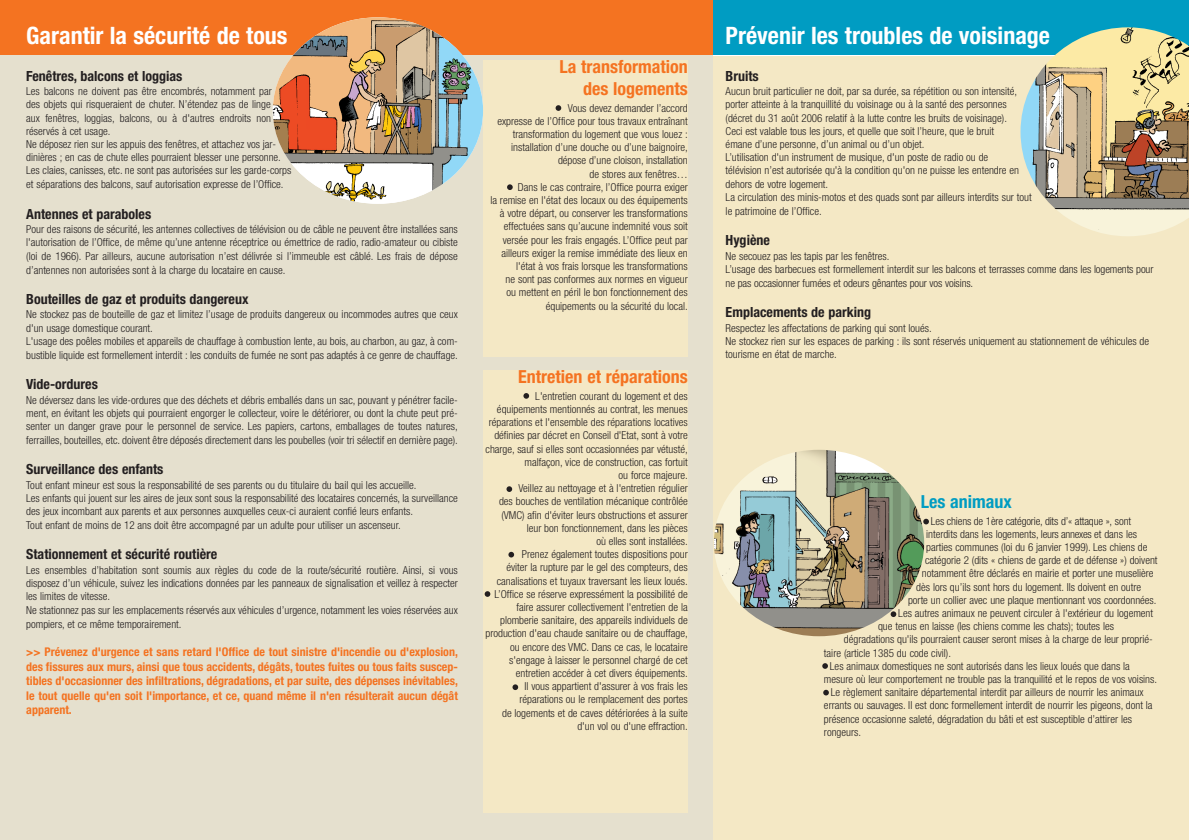
<style>
.page{position:relative;width:1189px;height:840px;background:#fff}
.page>*{position:absolute;margin:0;border:0;box-sizing:border-box;transform-origin:0 0}
.t1{font:700 condensed 24px "Helvetica Neue LT Pro";color:#fff}
.t2{font:700 condensed 18px/21.6px "Helvetica Neue LT Pro";color:#f47321;text-align:right}
.t3{font:700 condensed 18px "Helvetica Neue LT Pro";color:#009cc2}
.t4{font:700 condensed 14px "Helvetica Neue LT Pro";color:#231f20}
.t5{font:700 condensed 12px/14.4px "Helvetica Neue LT Pro";color:#f47321;text-align:justify}
.t6{font:300 condensed 11px/13.2px "Helvetica Neue LT Pro";color:#231f20}
</style>
<div class="page">
<div style="left:0;top:28px;width:713px;height:812px;background:#e5e0ce"></div>
<div style="left:0;top:0;width:712px;height:55px;background:#f47321"></div>
<div style="left:483px;top:370px;width:204px;height:443px;background:#f4e8c5"></div>
<div style="left:483px;top:60px;width:204px;height:297px;background:#f4e8c5"></div>
<img style="left:273px;top:17px;width:210px;height:187px;border-radius:50%">
<svg style="left:507px;top:184px;width:5px;height:6px"></svg>
<svg style="left:555px;top:105px;width:6px;height:6px"></svg>
<svg style="left:523px;top:393px;width:6px;height:6px"></svg>
<svg style="left:506px;top:486px;width:6px;height:6px"></svg>
<svg style="left:508px;top:552px;width:6px;height:5px"></svg>
<svg style="left:484px;top:591px;width:6px;height:6px"></svg>
<svg style="left:512px;top:684px;width:6px;height:6px"></svg>
<div style="left:712px;top:56px;width:476px;height:784px;background:#f4e8c5"></div>
<div style="left:712px;top:0;width:476px;height:55px;background:#009cc2"></div>
<img style="left:1020px;top:27px;width:168px;height:209px">
<img style="left:713px;top:450px;width:211px;height:186px;border-radius:50%">
<svg style="left:822px;top:663px;width:5px;height:6px"></svg>
<svg style="left:823px;top:690px;width:5px;height:5px"></svg>
<svg style="left:890px;top:611px;width:6px;height:6px"></svg>
<svg style="left:923px;top:519px;width:5px;height:5px"></svg>
<h1 class="t1" style="left:26px;top:27px;width:263px">Garantir la sécurité de tous</h1>
<p class="t4" style="left:26px;top:71px;width:158px">Fenêtres, balcons et loggias</p>
<p class="t6" style="left:26px;top:86px;width:267px">Les balcons ne doivent pas être encombrés, notamment par<br>des objets qui risqueraient de chuter. N’étendez pas de linge<br>aux fenêtres, loggias, balcons, ou à d'autres endroits non réservés à cet usage.<br>Ne déposez rien sur les appuis des fenêtres, et attachez vos jar&shy;dinières ; en cas de chute elles pourraient blesser une personne.<br>Les claies, canisses, etc. ne sont pas autorisées sur les garde-corps et séparations des balcons, sauf autorisation expresse de l’Office.</p>
<p class="t4" style="left:26px;top:209px;width:127px">Antennes et paraboles</p>
<p class="t6" style="left:26px;top:224px;width:433px;text-align:justify">Pour des raisons de sécurité, les antennes collectives de télévision ou de câble ne peuvent être installées sans l'autorisation de l’Office, de même qu’une antenne réceptrice ou émettrice de radio, radio-amateur ou cibiste (loi de 1966). Par ailleurs, aucune autorisation n’est délivrée si l’immeuble est câblé. Les frais de dépose d’antennes non autorisées sont à la charge du locataire en cause.</p>
<p class="t4" style="left:26px;top:294px;width:224px">Bouteilles de gaz et produits dangereux</p>
<p class="t6" style="left:26px;top:309px;width:433px">Ne stockez pas de bouteille de gaz et limitez l’usage de produits dangereux ou incommodes autres que ceux d'un usage domestique courant.<br>L'usage des poêles mobiles et appareils de chauffage à combustion lente, au bois, au charbon, au gaz, à com&shy;bustible liquide est formellement interdit : les conduits de fumée ne sont pas adaptés à ce genre de chauffage.</p>
<p class="t4" style="left:26px;top:379px;width:73px">Vide-ordures</p>
<p class="t6" style="left:26px;top:394px;width:433px;text-align:justify">Ne déversez dans les vide-ordures que des déchets et débris emballés dans un sac, pouvant y pénétrer facile&shy;ment, en évitant les objets qui pourraient engorger le collecteur, voire le détériorer, ou dont la chute peut pré&shy;senter un danger grave pour le personnel de service. Les papiers, cartons, emballages de toutes natures, ferrailles, bouteilles, etc. doivent être déposés directement dans les poubelles (voir tri sélectif en dernière page).</p>
<p class="t4" style="left:26px;top:464px;width:139px">Surveillance des enfants</p>
<p class="t6" style="left:26px;top:479px;width:433px">Tout enfant mineur est sous la responsabilité de ses parents ou du titulaire du bail qui les accueille.<br>Les enfants qui jouent sur les aires de jeux sont sous la responsabilité des locataires concernés, la surveillance des jeux incombant aux parents et aux personnes auxquelles ceux-ci auraient confié leurs enfants.<br>Tout enfant de moins de 12 ans doit être accompagné par un adulte pour utiliser un ascenseur.</p>
<p class="t4" style="left:26px;top:549px;width:193px">Stationnement et sécurité routière</p>
<p class="t6" style="left:26px;top:564px;width:433px">Les ensembles d’habitation sont soumis aux règles du code de la route/sécurité routière. Ainsi, si vous disposez d’un véhicule, suivez les indications données par les panneaux de signalisation et veillez à respecter les limites de vitesse.<br>Ne stationnez pas sur les emplacements réservés aux véhicules d’urgence, notamment les voies réservées aux pompiers, et ce même temporairement.</p>
<p class="t5" style="left:26px;top:646px;width:433px">&gt;&gt; Prévenez d'urgence et sans retard l'Office de tout sinistre d'incendie ou d'explosion, des fissures aux murs, ainsi que tous accidents, dégâts, toutes fuites ou tous faits suscep&shy;tibles d'occasionner des infiltrations, dégradations, et par suite, des dépenses inévitables, le tout quelle qu'en soit l'importance, et ce, quand même il n'en résulterait aucun dégât apparent.</p>
<h2 class="t2" style="left:559px;top:58px;width:130px">La transformation des logements</h2>
<p class="t6" style="left:490px;top:102px;width:199px;text-align:right">Vous devez demander l’accord<br>expresse de l’Office pour tous travaux entraînant transformation du logement que vous louez : installation d’une douche ou d’une baignoire, dépose d’une cloison, installation<br>de stores aux fenêtres…<br>Dans le cas contraire, l’Office pourra exiger<br>la remise en l'état des locaux ou des équipements à votre départ, ou conserver les transformations effectuées sans qu’aucune indemnité vous soit versée pour les frais engagés. L’Office peut par ailleurs exiger la remise immédiate des lieux en l'état à vos frais lorsque les transformations<br>ne sont pas conformes aux normes en vigueur<br>ou mettent en péril le bon fonctionnement des équipements ou la sécurité du local.</p>
<h2 class="t2" style="left:518px;top:368px;width:171px">Entretien et réparations</h2>
<p class="t6" style="left:485px;top:390px;width:204px;text-align:right">L'entretien courant du logement et des équipements mentionnés au contrat, les menues réparations et l'ensemble des réparations locatives définies par décret en Conseil d'Etat, sont à votre charge, sauf si elles sont occasionnées par vétusté, malfaçon, vice de construction, cas fortuit<br>ou force majeure.<br>Veillez au nettoyage et à l'entretien régulier<br>des bouches de ventilation mécanique contrôlée (VMC) afin d'éviter leurs obstructions et assurer leur bon fonctionnement, dans les pièces<br>où elles sont installées.<br>Prenez également toutes dispositions pour<br>éviter la rupture par le gel des compteurs, des canalisations et tuyaux traversant les lieux loués.<br>L’Office se réserve expressément la possibilité de faire assurer collectivement l'entretien de la plomberie sanitaire, des appareils individuels de production d'eau chaude sanitaire ou de chauffage, ou encore des VMC. Dans ce cas, le locataire s'engage à laisser le personnel chargé de cet entretien accéder à cet divers équipements.<br>Il vous appartient d'assurer à vos frais les réparations ou le remplacement des portes<br>de logements et de caves détériorées à la suite d'un vol ou d'une effraction.</p>
<h1 class="t1" style="left:725px;top:27px;width:326px">Prévenir les troubles de voisinage</h1>
<p class="t4" style="left:725px;top:71px;width:35px">Bruits</p>
<p class="t6" style="left:725px;top:86px;width:307px">Aucun bruit particulier ne doit, par sa durée, sa répétition ou son intensité, porter atteinte à la tranquillité du voisinage ou à la santé des personnes (décret du 31 août 2006 relatif à la lutte contre les bruits de voisinage).<br>Ceci est valable tous les jours, et quelle que soit l’heure, que le bruit<br>émane d’une personne, d’un animal ou d’un objet.<br>L’utilisation d'un instrument de musique, d'un poste de radio ou de<br>télévision n’est autorisée qu'à la condition qu'on ne puisse les entendre en dehors de votre logement.<br>La circulation des minis-motos et des quads sont par ailleurs interdits sur tout le patrimoine de l’Office.</p>
<p class="t4" style="left:725px;top:235px;width:46px">Hygiène</p>
<p class="t6" style="left:725px;top:250px;width:429px;line-height:13.6px">Ne secouez pas les tapis par les fenêtres.<br>L’usage des barbecues est formellement interdit sur les balcons et terrasses comme dans les logements pour ne pas occasionner fumées et odeurs gênantes pour vos voisins.</p>
<p class="t4" style="left:725px;top:307px;width:147px">Emplacements de parking</p>
<p class="t6" style="left:725px;top:322px;width:425px">Respectez les affectations de parking qui sont loués.<br>Ne stockez rien sur les espaces de parking : ils sont réservés uniquement au stationnement de véhicules de tourisme en état de marche.</p>
<h2 class="t3" style="left:920px;top:495px;width:92px">Les animaux</h2>
<p class="t6" style="left:930px;top:515px;width:202px">Les chiens de 1ère catégorie, dits d’« attaque », sont</p>
<p class="t6" style="left:926px;top:528px;width:212px">interdits dans les logements, leurs annexes et dans les</p>
<p class="t6" style="left:926px;top:541px;width:223px">parties communes (loi du 6 janvier 1999). Les chiens de</p>
<p class="t6" style="left:924px;top:555px;width:234px">catégorie 2 (dits « chiens de garde et de défense ») doivent</p>
<p class="t6" style="left:921px;top:568px;width:233px">notamment être déclarés en mairie et porter une muselière</p>
<p class="t6" style="left:916px;top:581px;width:226px">dès lors qu’ils sont hors du logement. Ils doivent en outre</p>
<p class="t6" style="left:907px;top:594px;width:250px">porte un collier avec une plaque mentionnant vos coordonnées.</p>
<p class="t6" style="left:898px;top:607px;width:256px">Les autres animaux ne peuvent circuler à l'extérieur du logement</p>
<p class="t6" style="left:878px;top:621px;width:237px">que tenus en laisse (les chiens comme les chats); toutes les</p>
<p class="t6" style="left:843px;top:634px;width:310px">dégradations qu'ils pourraient causer seront mises à la charge de leur proprié-</p>
<p class="t6" style="left:823px;top:647px;width:128px">taire (article 1385 du code civil).</p>
<p class="t6" style="left:829px;top:660px;width:301px">Les animaux domestiques ne sont autorisés dans les lieux loués que dans la</p>
<p class="t6" style="left:823px;top:673px;width:334px">mesure où leur comportement ne trouble pas la tranquilité et le repos de vos voisins.</p>
<p class="t6" style="left:830px;top:687px;width:314px">Le règlement sanitaire départemental interdit par ailleurs de nourrir les animaux</p>
<p class="t6" style="left:823px;top:700px;width:330px">errants ou sauvages. Il est donc formellement interdit de nourrir les pigeons, dont la</p>
<p class="t6" style="left:823px;top:713px;width:309px">présence occasionne saleté, dégradation du bâti et est susceptible d’attirer les</p>
<p class="t6" style="left:823px;top:726px;width:39px">rongeurs.</p>
</div>
